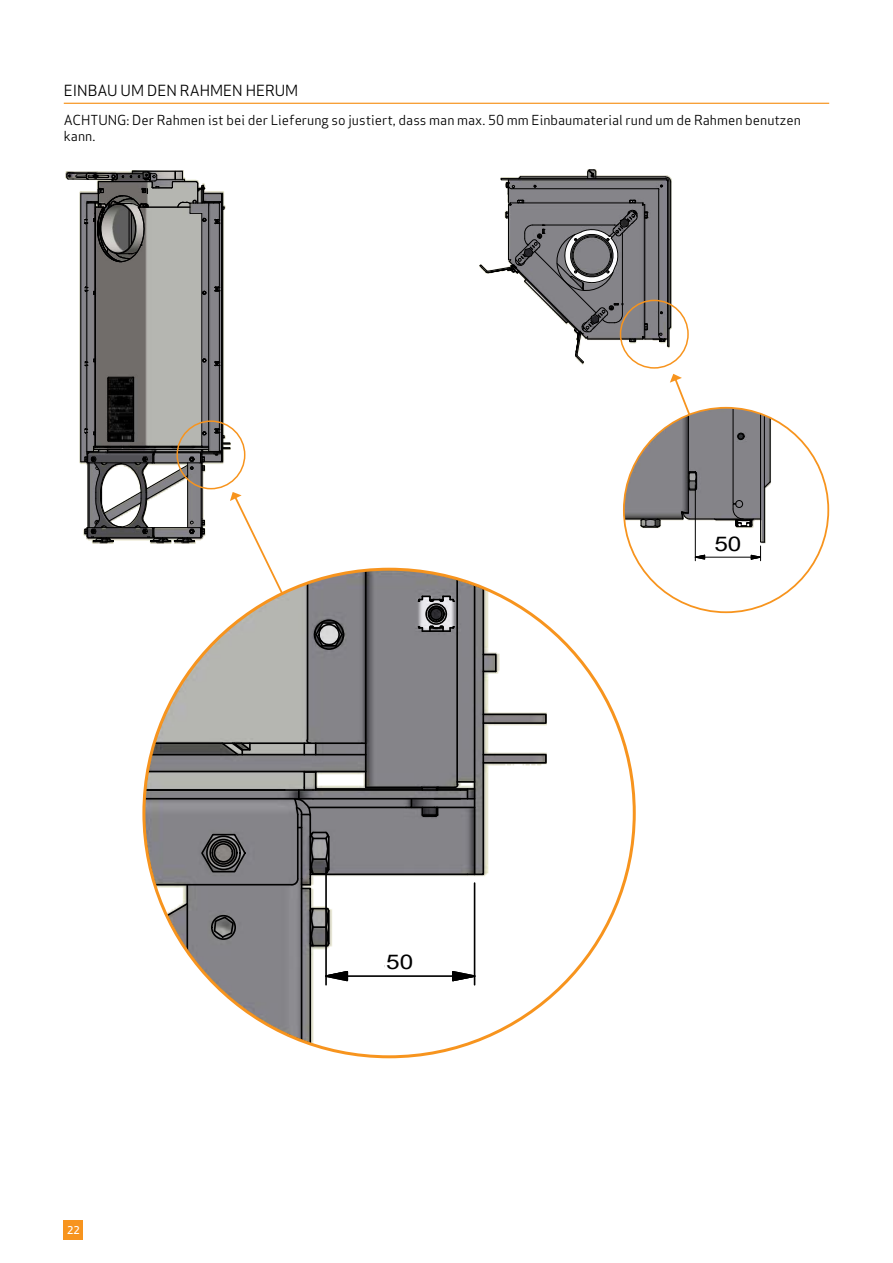
<style>
.page{position:relative;width:893px;height:1263px;background:#fff}
.page>*{position:absolute;margin:0;border:0;box-sizing:border-box;transform-origin:0 0}
.t1{font:29.85px "Arial";color:#000}
.t2{font:20.25px "Arial";color:#000;scale:1.2 1}
.t3{font:15px "Apex Sans";color:#000}
.t4{font:13.5px/16.2px "Apex Sans";color:#000}
.t5{font:500 10.5px "Apex Sans";color:#fff}
</style>
<div class="page">
<svg style="left:624px;top:377px;width:204px;height:235px"></svg>
<hr style="left:695px;top:485px;width:1px;height:76px;background:#000">
<svg style="left:65px;top:170px;width:181px;height:374px"></svg>
<svg style="left:233px;top:495px;width:158px;height:74px"></svg>
<svg style="left:81px;top:428px;width:161px;height:115px"></svg>
<svg style="left:479px;top:169px;width:202px;height:230px"></svg>
<div style="left:176px;top:420px;width:69px;height:69px;border:2px solid #f7941e;border-radius:50%"></div>
<div style="left:620px;top:300px;width:69px;height:69px;border:2px solid #f7941e;border-radius:50%"></div>
<svg style="left:318px;top:569px;width:316px;height:488px"></svg>
<svg style="left:145px;top:569px;width:402px;height:479px"></svg>
<hr style="left:347px;top:975px;width:106px;height:2px;background:#000">
<hr style="left:474px;top:883px;width:1px;height:102px;background:#000">
<hr style="left:325px;top:868px;width:2px;height:117px;background:#000">
<div style="left:385px;top:919px;width:42px;height:52px;background:#fff"></div>
<div style="left:709px;top:559px;width:34px;height:32px;background:#fff"></div>
<div style="left:64px;top:1220px;width:19px;height:20px;background:#f7941e"></div>
<hr style="left:64px;top:103px;width:765px;height:1px;background:#f7941e">
<p class="t3" style="left:64px;top:79px;width:236px">EINBAU UM DEN RAHMEN HERUM</p>
<p class="t4" style="left:64px;top:111px;width:739px">ACHTUNG: Der Rahmen ist bei der Lieferung so justiert, dass man max. 50 mm Einbaumaterial rund um de Rahmen benutzen kann.</p>
<p class="t5" style="left:67px;top:1221px;width:14px">22</p>
<h1 class="t1" style="left:384px;top:940px;width:34px">52</h1>
<h2 class="t2" style="left:386px;top:948px;width:24px">50</h2>
<h2 class="t2" style="left:714px;top:530px;width:24px">50</h2>
</div>
